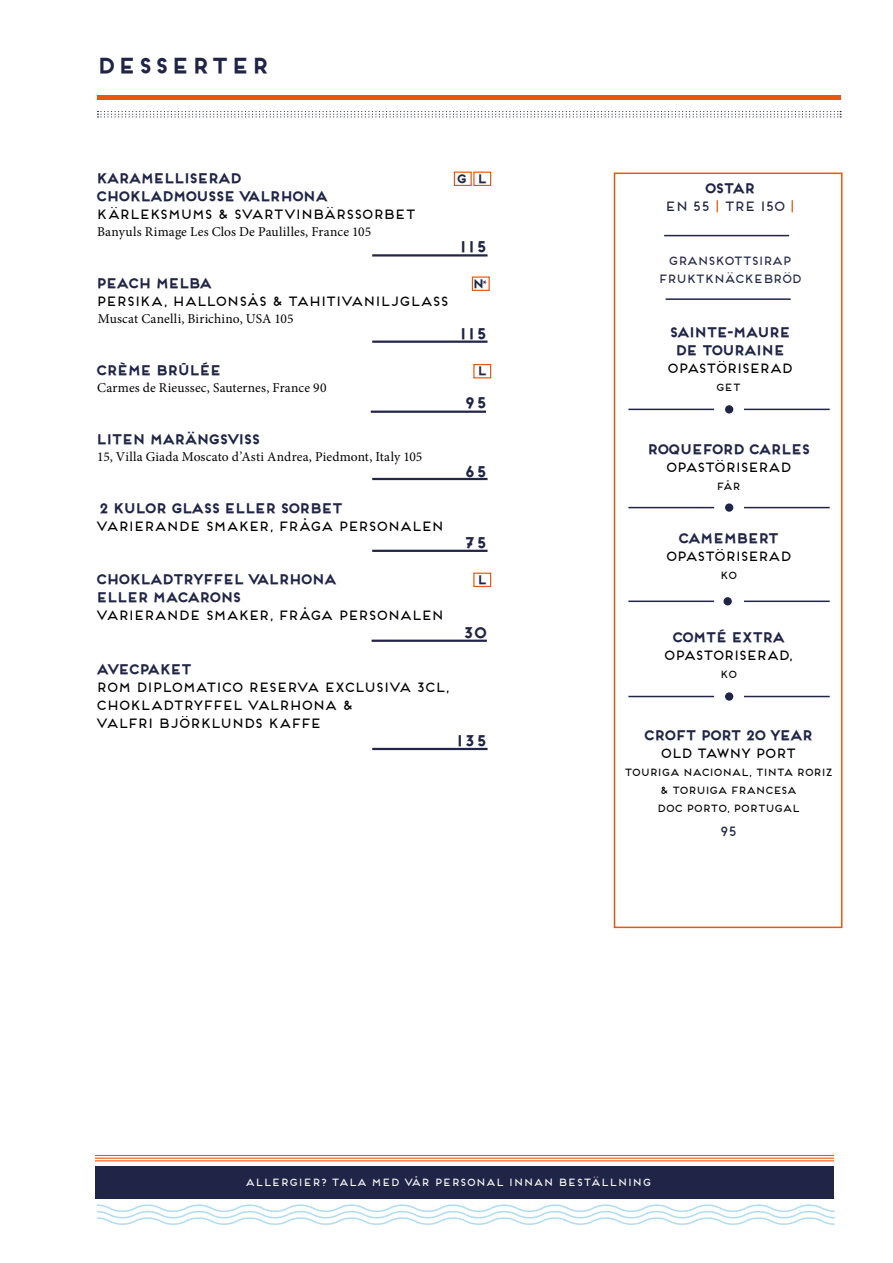
<style>
.page{position:relative;width:893px;height:1263px;background:#fff}
.page>*{position:absolute;margin:0;border:0;box-sizing:border-box;transform-origin:0 0}
.t1{font:700 21px "Frontage";color:#202547}
.t2{font:700 15px "Frontage";letter-spacing:-.045em;color:#202547}
.t3{font:13.5px/18px "Frontage";letter-spacing:-.2em;color:#000}
.t4{font:700 13.5px/18px "Frontage";letter-spacing:-.19em;color:#202547;text-align:center}
.t5{font:13.5px "Minion Pro";letter-spacing:.01em;color:#000}
.t6{font:13.5px/18px "Frontage";letter-spacing:-.2em;color:#202547;text-align:center}
.t7{font:12px/18px "Frontage";letter-spacing:-.2em;color:#202547;text-align:center}
.t8{font:700 12px "Frontage";color:#202547}
.t9{font:10.5px/18px "Frontage";letter-spacing:-.2em;color:#000;text-align:center}
.t10{font:10.5px "Frontage";letter-spacing:-.13em;color:#fff}
.s1{font-family:"Minion Pro"}
.s2{font-weight:700}
.s3{color:#ea560d}
</style>
<div class="page">
<hr style="left:97px;top:96px;width:744px;height:4px;background:#ea560d">
<div style="left:96px;top:1166px;width:738px;height:32px;background:#202547"></div>
<svg style="left:97px;top:1204px;width:738px;height:21px"></svg>
<svg style="left:98px;top:111px;width:743px;height:6px"></svg>
<hr style="left:95px;top:1160px;width:739px;height:1px;background:#ea5b0b">
<hr style="left:95px;top:1157px;width:739px;height:2px;background:#ea5b0b">
<hr style="left:95px;top:1155px;width:739px;height:1px;background:#ea5b0b">
<div style="left:614px;top:173px;width:228px;height:755px;border:2px solid #ea560d"></div>
<div style="left:725px;top:405px;width:8px;height:8px;background:#202547;border-radius:50%"></div>
<hr style="left:744px;top:409px;width:86px;height:1px;background:#222547">
<hr style="left:628px;top:409px;width:86px;height:1px;background:#222547">
<div style="left:725px;top:503px;width:8px;height:9px;background:#202547;border-radius:50%"></div>
<hr style="left:744px;top:507px;width:86px;height:1px;background:#222547">
<hr style="left:628px;top:507px;width:86px;height:1px;background:#222547">
<div style="left:723px;top:597px;width:9px;height:8px;background:#202547;border-radius:50%"></div>
<hr style="left:744px;top:600px;width:86px;height:2px;background:#222547">
<hr style="left:628px;top:600px;width:86px;height:2px;background:#222547">
<div style="left:725px;top:692px;width:8px;height:9px;background:#202547;border-radius:50%"></div>
<hr style="left:744px;top:696px;width:86px;height:1px;background:#222547">
<hr style="left:628px;top:696px;width:86px;height:1px;background:#222547">
<hr style="left:372px;top:254px;width:116px;height:3px;background:#222547">
<hr style="left:372px;top:341px;width:116px;height:2px;background:#222547">
<hr style="left:371px;top:411px;width:115px;height:2px;background:#222547">
<hr style="left:666px;top:298px;width:125px;height:2px;background:#202547">
<hr style="left:664px;top:235px;width:125px;height:1px;background:#202547">
<hr style="left:372px;top:478px;width:116px;height:2px;background:#222547">
<hr style="left:372px;top:550px;width:116px;height:2px;background:#222547">
<hr style="left:372px;top:748px;width:116px;height:2px;background:#222547">
<div style="left:473px;top:172px;width:18px;height:14px;border:1px solid #ea560d"></div>
<div style="left:454px;top:172px;width:18px;height:14px;border:1px solid #ea560d"></div>
<div style="left:472px;top:276px;width:18px;height:15px;border:1px solid #ea560d"></div>
<div style="left:473px;top:364px;width:18px;height:14px;border:1px solid #ea560d"></div>
<div style="left:473px;top:573px;width:18px;height:14px;border:1px solid #ea560d"></div>
<hr style="left:372px;top:640px;width:115px;height:2px;background:#222547">
<h1 class="t1" style="left:95px;top:52px;width:176px">DESSERTER</h1>
<p class="t4" style="left:95px;top:169px;width:149px">KARAMELLISERAD</p>
<p class="t8" style="left:456px;top:171px;width:33px">G L</p>
<p class="t4" style="left:95px;top:187px;width:235px">CHOKLADMOUSSE VALRHONA</p>
<p class="t3" style="left:95px;top:205px;width:323px">KÄRLEKSMUMS &amp; SVARTVINBÄRSSORBET</p>
<p class="t5" style="left:97px;top:222px;width:276px">Banyuls Rimage Les Clos De Paulilles, France 105</p>
<p class="t2" style="left:458px;top:237px;width:31px">115</p>
<p class="t4" style="left:95px;top:274px;width:119px">PEACH MELBA</p>
<p class="t8" style="left:472px;top:276px;width:17px">N<span class="s1">*</span></p>
<p class="t3" style="left:95px;top:292px;width:356px">PERSIKA, HALLONSÅS &amp; TAHITIVANILJGLASS</p>
<p class="t5" style="left:98px;top:309px;width:197px">Muscat Canelli, Birichino, USA 105</p>
<p class="t2" style="left:458px;top:324px;width:31px">115</p>
<p class="t4" style="left:95px;top:361px;width:128px">CRÈME BRÛLÉE</p>
<p class="t8" style="left:476px;top:363px;width:13px">L</p>
<p class="t5" style="left:97px;top:378px;width:231px">Carmes de Rieussec, Sauternes, France 90</p>
<p class="t2" style="left:463px;top:393px;width:25px">95</p>
<p class="t4" style="left:95px;top:430px;width:167px">LITEN MARÄNGSVISS</p>
<p class="t5" style="left:97px;top:447px;width:327px">15, Villa Giada Moscato d’Asti Andrea, Piedmont, Italy 105</p>
<p class="t2" style="left:463px;top:462px;width:26px">65</p>
<p class="t4" style="left:98px;top:499px;width:247px">2 KULOR GLASS ELLER SORBET</p>
<p class="t3" style="left:95px;top:517px;width:351px">VARIERANDE SMAKER, FRÅGA PERSONALEN</p>
<p class="t2" style="left:463px;top:533px;width:26px">75</p>
<p class="t4" style="left:95px;top:569px;width:244px">CHOKLADTRYFFEL VALRHONA</p>
<p class="t8" style="left:476px;top:572px;width:13px">L</p>
<p class="t4" style="left:95px;top:587px;width:148px">ELLER MACARONS</p>
<p class="t3" style="left:95px;top:605px;width:351px">VARIERANDE SMAKER, FRÅGA PERSONALEN</p>
<p class="t2" style="left:462px;top:623px;width:27px">30</p>
<p class="t4" style="left:95px;top:659px;width:99px">AVECPAKET</p>
<p class="t3" style="left:95px;top:677px;width:357px">ROM DIPLOMATICO RESERVA EXCLUSIVA 3CL,<br>CHOKLADTRYFFEL VALRHONA &amp;<br>VALFRI BJÖRKLUNDS KAFFE</p>
<p class="t2" style="left:455px;top:731px;width:34px">135</p>
<p class="t6" style="left:664px;top:179px;width:134px"><span class="s2">OSTAR<br></span>EN 55 <span class="s3">|</span> TRE 150 <span class="s3">|</span></p>
<p class="t7" style="left:657px;top:251px;width:147px">GRANSKOTTSIRAP<br>FRUKTKNÄCKEBRÖD</p>
<p class="t4" style="left:668px;top:323px;width:125px">SAINTE-MAURE<br>DE TOURAINE</p>
<p class="t3" style="left:666px;top:359px;width:129px">OPASTÖRISERAD</p>
<p class="t9" style="left:715px;top:378px;width:28px">GET</p>
<p class="t4" style="left:646px;top:439px;width:166px">ROQUEFORD CARLES</p>
<p class="t3" style="left:664px;top:457px;width:129px">OPASTÖRISERAD</p>
<p class="t9" style="left:715px;top:477px;width:28px">FÅR</p>
<p class="t4" style="left:677px;top:529px;width:104px">CAMEMBERT</p>
<p class="t3" style="left:664px;top:547px;width:129px">OPASTÖRISERAD</p>
<p class="t9" style="left:719px;top:566px;width:20px">KO</p>
<p class="t4" style="left:671px;top:627px;width:116px">COMTÉ EXTRA</p>
<p class="t3" style="left:663px;top:645px;width:133px">OPASTORISERAD,</p>
<p class="t9" style="left:719px;top:665px;width:20px">KO</p>
<p class="t4" style="left:643px;top:726px;width:172px">CROFT PORT 20 YEAR</p>
<p class="t3" style="left:659px;top:744px;width:139px">OLD TAWNY PORT</p>
<p class="t9" style="left:623px;top:763px;width:212px">TOURIGA NACIONAL, TINTA RORIZ &amp; TORUIGA FRANCESA<br>DOC PORTO, PORTUGAL</p>
<p class="t6" style="left:719px;top:822px;width:21px">95</p>
<p class="t10" style="left:244px;top:1176px;width:409px">ALLERGIER? TALA MED VÅR PERSONAL INNAN BESTÄLLNING</p>
</div>
